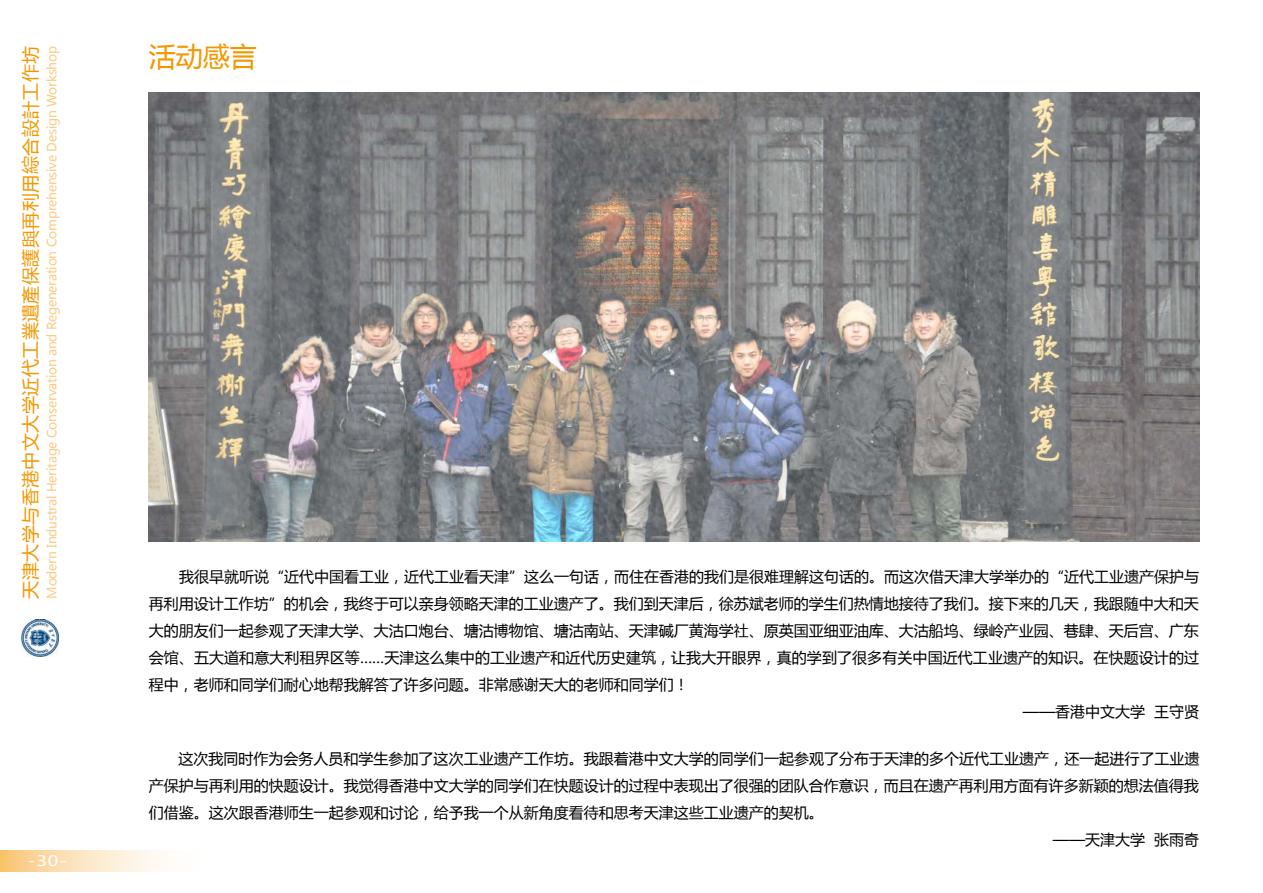
<style>
.page{position:relative;width:1263px;height:893px;background:#fff}
.page>*{position:absolute;margin:0;border:0;box-sizing:border-box;transform-origin:0 0}
.t1{font:27px "Microsoft Ya Hei";color:#f39700}
.t2{font:18px "Microsoft Ya Hei";letter-spacing:.025em;color:#f39700}
.t3{font:15px "Microsoft Ya Hei";color:#000}
.t4{font:14.4px "Microsoft Ya Hei";color:#fff;scale:1.25 1}
.t5{font:12.75px "Microsoft Ya Hei";letter-spacing:-.015em;color:#facd89}
</style>
<div class="page">
<svg style="left:0;top:850px;width:164px;height:21px;background:#fce3bd"></svg>
<img style="left:21px;top:620px;width:37px;height:36px">
<img style="left:149px;top:92px;width:1050px;height:449px">
<p class="t2" style="left:18px;top:599px;width:555px;rotate:-90deg">天津大学与香港中文大学近代工業遺產保護與再利用綜合設計工作坊</p>
<h1 class="t1" style="left:149px;top:38px;width:109px">活动感言</h1>
<p class="t5" style="left:43px;top:599px;width:554px;rotate:-90deg">Modern Industral Heritage Conservation and Regeneration Comprehensive Design Workshop</p>
<p class="t3" style="left:179px;top:567px;width:1021px">我很早就听说“近代中国看工业，近代工业看天津”这么一句话，而住在香港的我们是很难理解这句话的。而这次借天津大学举办的“近代工业遗产保护与</p>
<p class="t3" style="left:149px;top:594px;width:1051px">再利用设计工作坊”的机会，我终于可以亲身领略天津的工业遗产了。我们到天津后，徐苏斌老师的学生们热情地接待了我们。接下来的几天，我跟随中大和天</p>
<p class="t3" style="left:149px;top:621px;width:1051px">大的朋友们一起参观了天津大学、大沽口炮台、塘沽博物馆、塘沽南站、天津碱厂黄海学社、原英国亚细亚油库、大沽船坞、绿岭产业园、巷肆、天后宫、广东</p>
<p class="t3" style="left:149px;top:648px;width:1052px">会馆、五大道和意大利租界区等……天津这么集中的工业遗产和近代历史建筑，让我大开眼界，真的学到了很多有关中国近代工业遗产的知识。在快题设计的过</p>
<p class="t3" style="left:149px;top:675px;width:541px">程中，老师和同学们耐心地帮我解答了许多问题。非常感谢天大的老师和同学们！</p>
<p class="t3" style="left:1023px;top:702px;width:178px">——香港中文大学 王守贤</p>
<p class="t3" style="left:178px;top:749px;width:1022px">这次我同时作为会务人员和学生参加了这次工业遗产工作坊。我跟着港中文大学的同学们一起参观了分布于天津的多个近代工业遗产，还一起进行了工业遗</p>
<p class="t3" style="left:149px;top:776px;width:1051px">产保护与再利用的快题设计。我觉得香港中文大学的同学们在快题设计的过程中表现出了很强的团队合作意识，而且在遗产再利用方面有许多新颖的想法值得我</p>
<p class="t3" style="left:149px;top:803px;width:676px">们借鉴。这次跟香港师生一起参观和讨论，给予我一个从新角度看待和思考天津这些工业遗产的契机。</p>
<p class="t3" style="left:1053px;top:830px;width:148px">——天津大学 张雨奇</p>
<p class="t4" style="left:28px;top:851px;width:33px">-30-</p>
</div>
